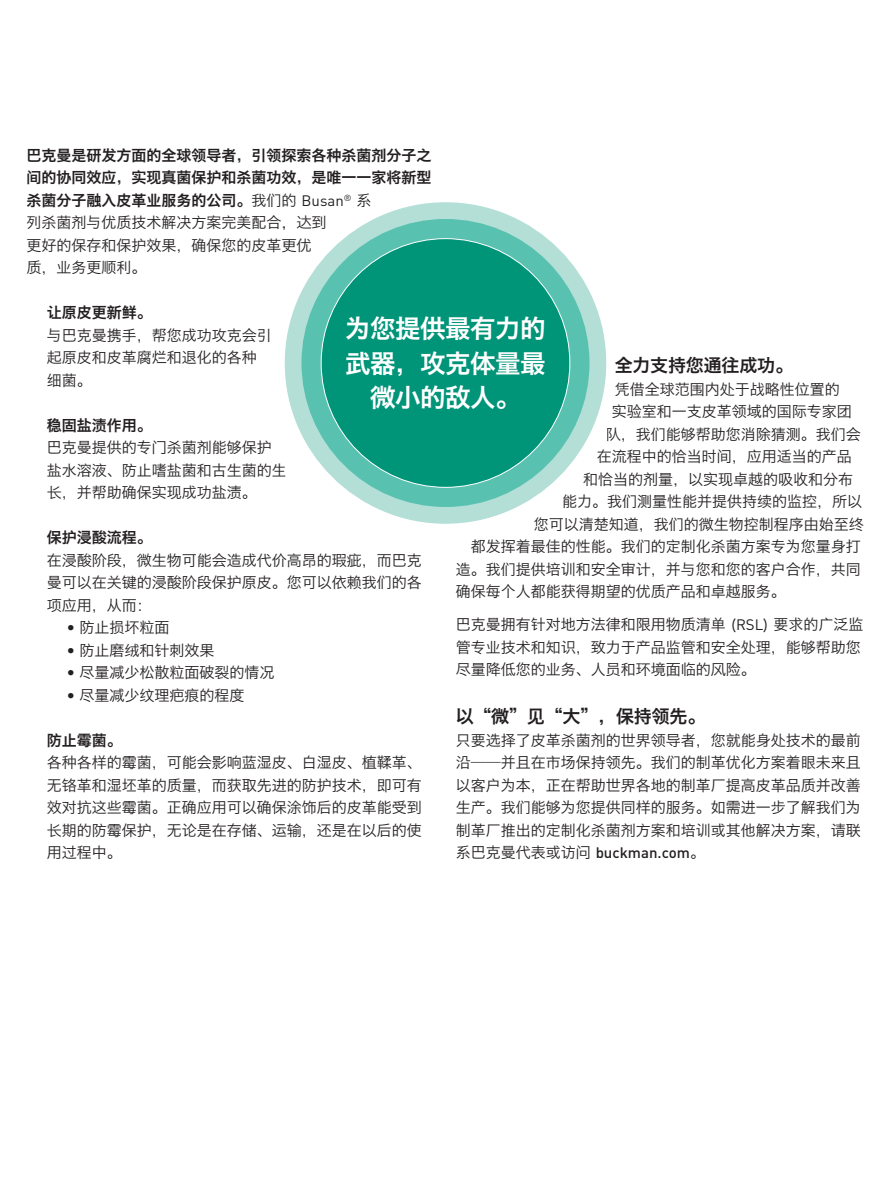
<style>
.page{position:relative;width:891px;height:1188px;background:#fff}
.page>*{position:absolute;margin:0;border:0;box-sizing:border-box;transform-origin:0 0}
.t1{font:25.5px/34.5px "Hiragino Sans GB W6";letter-spacing:-.02em;color:#fff;text-align:center}
.t2{font:18px "Hiragino Sans GB W6";letter-spacing:-.01em;color:#231f20}
.t3{font:15px/22.5px "Hiragino Sans GB W3";color:#231f20}
.t4{font:15px/22.5px "Hiragino Sans GB W6";color:#231f20;text-align:justify}
.t5{font:500 15px "DIN";color:#231f20}
.s1{font-family:"Hiragino Sans GB W3"}
.s2{font-family:"DIN"}
.s3{font-family:"Helvetica Neue"}
.s4{font-family:"Hiragino Sans GB W3";font-weight:400}
</style>
<div class="page">
<div style="left:285px;top:202px;width:321px;height:322px;background:#b3dfd7;border-radius:50%"></div>
<svg style="left:301px;top:219px;width:289px;height:288px;background:#5ec2b2"></svg>
<div style="left:321px;top:239px;width:249px;height:248px;background:#009479;border-radius:50%"></div>
<p class="t4" style="left:27px;top:143px;width:407px">巴克曼是研发方面的全球领导者，引领探索各种杀菌剂分子之间的协同效应，实现真菌保护和杀菌功效，是唯一一家将新型杀菌分子融入皮革业服务的公司。<span class="s1">我们的</span> <span class="s2">Busan</span><sup>®</sup> <span class="s1">系</span></p>
<p class="t3" style="left:27px;top:211px;width:301px">列杀菌剂与优质技术解决方案完美配合，达到更好的保存和保护效果，确保您的皮革更优质，业务更顺利。</p>
<p class="t4" style="left:47px;top:301px;width:106px">让原皮更新鲜。</p>
<p class="t3" style="left:47px;top:323px;width:226px">与巴克曼携手，帮您成功攻克会引起原皮和皮革腐烂和退化的各种细菌。</p>
<p class="t4" style="left:47px;top:413px;width:106px">稳固盐渍作用。</p>
<p class="t3" style="left:47px;top:436px;width:241px">巴克曼提供的专门杀菌剂能够保护盐水溶液、防止嗜盐菌和古生菌的生长，并帮助确保实现成功盐渍。</p>
<p class="t4" style="left:47px;top:526px;width:106px">保护浸酸流程。</p>
<p class="t3" style="left:47px;top:548px;width:376px;text-align:justify">在浸酸阶段，微生物可能会造成代价高昂的瑕疵，而巴克曼可以在关键的浸酸阶段保护原皮。您可以依赖我们的各项应用，从而：</p>
<p class="t3" style="left:67px;top:616px;width:104px"><span class="s3">•</span> 防止损坏粒面</p>
<p class="t3" style="left:67px;top:638px;width:149px"><span class="s3">•</span> 防止磨绒和针刺效果</p>
<p class="t3" style="left:67px;top:661px;width:209px"><span class="s3">•</span> 尽量减少松散粒面破裂的情况</p>
<p class="t3" style="left:67px;top:683px;width:179px"><span class="s3">•</span> 尽量减少纹理疤痕的程度</p>
<p class="t4" style="left:47px;top:728px;width:76px">防止霉菌。</p>
<p class="t3" style="left:47px;top:751px;width:376px;text-align:justify">各种各样的霉菌，可能会影响蓝湿皮、白湿皮、植鞣革、无铬革和湿坯革的质量，而获取先进的防护技术，即可有效对抗这些霉菌。正确应用可以确保涂饰后的皮革能受到长期的防霉保护，无论是在存储、运输，还是在以后的使用过程中。</p>
<h1 class="t1" style="left:345px;top:311px;width:202px">为您提供最有力的武器，攻克体量最微小的敌人。</h1>
<p class="t2" style="left:615px;top:353px;width:180px">全力支持您通往成功。</p>
<p class="t3" style="left:615px;top:377px;width:227px">凭借全球范围内处于战略性位置的</p>
<p class="t3" style="left:612px;top:400px;width:242px">实验室和一支皮革领域的国际专家团</p>
<p class="t3" style="left:606px;top:422px;width:257px">队，我们能够帮助您消除猜测。我们会</p>
<p class="t3" style="left:597px;top:445px;width:257px">在流程中的恰当时间，应用适当的产品</p>
<p class="t3" style="left:583px;top:467px;width:272px">和恰当的剂量，以实现卓越的吸收和分布</p>
<p class="t3" style="left:562px;top:490px;width:302px">能力。我们测量性能并提供持续的监控，所以</p>
<p class="t3" style="left:534px;top:512px;width:332px">您可以清楚知道，我们的微生物控制程序由始至终</p>
<p class="t3" style="left:471px;top:535px;width:392px">都发挥着最佳的性能。我们的定制化杀菌方案专为您量身打</p>
<p class="t3" style="left:456px;top:557px;width:407px">造。我们提供培训和安全审计，并与您和您的客户合作，共同</p>
<p class="t3" style="left:456px;top:580px;width:332px">确保每个人都能获得期望的优质产品和卓越服务。</p>
<p class="t3" style="left:456px;top:613px;width:409px">巴克曼拥有针对地方法律和限用物质清单 (<span class="s2">RSL</span>) 要求的广泛监管专业技术和知识，致力于产品监管和安全处理，能够帮助您尽量降低您的业务、人员和环境面临的风险。</p>
<p class="t2" style="left:456px;top:704px;width:251px">以“微”见“大”，保持领先。</p>
<p class="t3" style="left:456px;top:728px;width:407px;text-align:justify">只要选择了皮革杀菌剂的世界领导者，您就能身处技术的最前沿——并且在市场保持领先。我们的制革优化方案着眼未来且以客户为本，正在帮助世界各地的制革厂提高皮革品质并改善生产。我们能够为您提供同样的服务。如需进一步了解我们为制革厂推出的定制化杀菌剂方案和培训或其他解决方案，请联</p>
<p class="t5" style="left:456px;top:843px;width:251px"><span class="s4">系巴克曼代表或访问</span> buckman.com<span class="s4">。</span></p>
</div>
